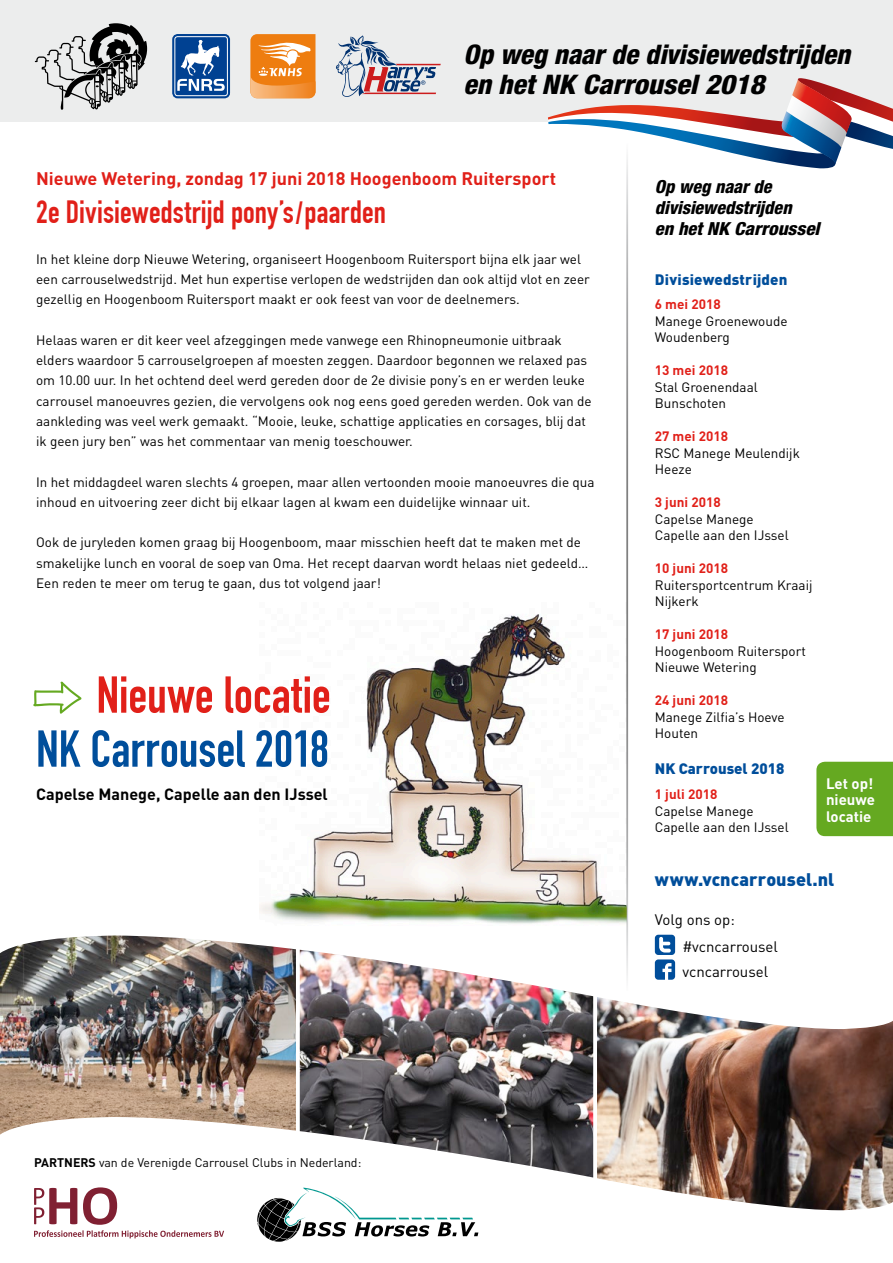
<style>
.page{position:relative;width:893px;height:1263px;background:#fff}
.page>*{position:absolute;margin:0;border:0;box-sizing:border-box;transform-origin:0 0}
.t1{font:700 51px/54px "DIN Condensed";color:#004e9b}
.t2{font:700 31.5px "DIN Condensed";color:#e12019}
.t3{font:italic 800 condensed 27px "Helvetica Neue";color:#000}
.t4{font:700 18px "DIN";color:#e12019}
.t5{font:italic 800 condensed 18px "Helvetica Neue";color:#000}
.t6{font:900 18px "DIN";letter-spacing:.005em;color:#004e9b}
.t7{font:700 16.2px "DIN";color:#000}
.t8{font:15px "DIN";color:#000}
.t9{font:900 15px "DIN";letter-spacing:.005em;color:#004e9b}
.t10{font:700 15px/16.5px "DIN";color:#fff;text-align:justify}
.t11{font:13.5px/20.2px "DIN";color:#000}
.t12{font:700 13.5px "DIN";color:#e12019}
.t13{font:12.3px "DIN";color:#000}
.s1{font-family:"PW New Arrows";font-weight:400;color:#65a921}
.s2{color:#e12019}
.s3{font-weight:700}
</style>
<div class="page">
<img style="left:260px;top:614px;width:366px;height:310px">
<div style="left:0;top:0;width:893px;height:121px;background:#eceded"></div>
<div style="left:172px;top:34px;width:58px;height:64px;border:6px solid #004192;border-radius:3px"></div>
<div style="left:174px;top:36px;width:54px;height:60px;border:1px solid #fff;border-radius:3px"></div>
<svg style="left:177px;top:40px;width:48px;height:51px;background:#537fb5"></svg>
<svg style="left:250px;top:34px;width:65px;height:64px;background:#f19944"></svg>
<svg style="left:336px;top:35px;width:105px;height:62px"></svg>
<svg style="left:35px;top:23px;width:112px;height:87px"></svg>
<svg style="left:548px;top:78px;width:345px;height:90px"></svg>
<hr style="left:626px;top:143px;width:2px;height:848px;background:#fff">
<div style="left:655px;top:935px;width:20px;height:20px;background:#004e9b;border-radius:3px"></div>
<svg style="left:659px;top:937px;width:12px;height:15px"></svg>
<svg style="left:655px;top:959px;width:20px;height:21px"></svg>
<img style="left:0;top:935px;width:296px;height:199px">
<img style="left:300px;top:950px;width:293px;height:227px">
<img style="left:597px;top:997px;width:296px;height:213px">
<svg style="left:34px;top:1187px;width:190px;height:51px"></svg>
<svg style="left:257px;top:1187px;width:221px;height:55px"></svg>
<div style="left:816px;top:762px;width:77px;height:74px;background:#65a921"></div>
<p class="t3" style="left:463px;top:38px;width:388px">Op weg naar de divisiewedstrijden</p>
<p class="t3" style="left:463px;top:67px;width:303px">en het NK Carrousel 2018</p>
<p class="t4" style="left:36px;top:167px;width:521px">Nieuwe Wetering, zondag 17 juni 2018 Hoogenboom Ruitersport</p>
<p class="t2" style="left:36px;top:193px;width:351px">2e Divisiewedstrijd pony’s/paarden</p>
<p class="t11" style="left:36px;top:249px;width:555px">In het kleine dorp Nieuwe Wetering, organiseert Hoogenboom Ruitersport bijna elk jaar wel een carrouselwedstrijd. Met hun expertise verlopen de wedstrijden dan ook altijd vlot en zeer gezellig en Hoogenboom Ruitersport maakt er ook feest van voor de deelnemers.</p>
<p class="t11" style="left:36px;top:330px;width:557px">Helaas waren er dit keer veel afzeggingen mede vanwege een Rhinopneumonie uitbraak elders waardoor 5 carrouselgroepen af moesten zeggen. Daardoor begonnen we relaxed pas om 10.00 uur. In het ochtend deel werd gereden door de 2e divisie pony’s en er werden leuke carrousel manoeuvres gezien, die vervolgens ook nog eens goed gereden werden. Ook van de aankleding was veel werk gemaakt. “Mooie, leuke, schattige applicaties en corsages, blij dat ik geen jury ben” was het commentaar van menig toeschouwer.</p>
<p class="t11" style="left:36px;top:471px;width:560px">In het middagdeel waren slechts 4 groepen, maar allen vertoonden mooie manoeuvres die qua inhoud en uitvoering zeer dicht bij elkaar lagen al kwam een duidelijke winnaar uit.</p>
<p class="t11" style="left:36px;top:532px;width:554px">Ook de juryleden komen graag bij Hoogenboom, maar misschien heeft dat te maken met de smakelijke lunch en vooral de soep van Oma. Het recept daarvan wordt helaas niet gedeeld…</p>
<p class="t11" style="left:36px;top:573px;width:346px">Een reden te meer om terug te gaan, dus tot volgend jaar!</p>
<p class="t1" style="left:36px;top:668px;width:296px"><span class="s1">P</span> <span class="s2">Nieuwe locatie<br></span>NK Carrousel 2018</p>
<p class="t7" style="left:36px;top:783px;width:293px">Capelse Manege, Capelle aan den IJssel</p>
<p class="t5" style="left:655px;top:176px;width:118px">Op weg naar de</p>
<p class="t5" style="left:655px;top:197px;width:138px">divisiewedstrijden</p>
<p class="t5" style="left:655px;top:218px;width:166px">en het NK Carroussel</p>
<p class="t9" style="left:655px;top:269px;width:134px">Divisiewedstrijden</p>
<p class="t12" style="left:655px;top:296px;width:67px">6 mei 2018</p>
<p class="t11" style="left:655px;top:311px;width:134px">Manege Groenewoude</p>
<p class="t11" style="left:655px;top:327px;width:76px">Woudenberg</p>
<p class="t12" style="left:655px;top:362px;width:75px">13 mei 2018</p>
<p class="t11" style="left:655px;top:377px;width:104px">Stal Groenendaal</p>
<p class="t11" style="left:655px;top:393px;width:73px">Bunschoten</p>
<p class="t12" style="left:655px;top:428px;width:75px">27 mei 2018</p>
<p class="t11" style="left:655px;top:443px;width:147px">RSC Manege Meulendijk</p>
<p class="t11" style="left:655px;top:459px;width:39px">Heeze</p>
<p class="t12" style="left:655px;top:494px;width:67px">3 juni 2018</p>
<p class="t11" style="left:655px;top:509px;width:100px">Capelse Manege</p>
<p class="t11" style="left:655px;top:525px;width:135px">Capelle aan den IJssel</p>
<p class="t12" style="left:655px;top:560px;width:75px">10 juni 2018</p>
<p class="t11" style="left:655px;top:575px;width:159px">Ruitersportcentrum Kraaij</p>
<p class="t11" style="left:655px;top:591px;width:45px">Nijkerk</p>
<p class="t12" style="left:655px;top:626px;width:75px">17 juni 2018</p>
<p class="t11" style="left:655px;top:641px;width:152px">Hoogenboom Ruitersport</p>
<p class="t11" style="left:655px;top:657px;width:103px">Nieuwe Wetering</p>
<p class="t12" style="left:655px;top:692px;width:75px">24 juni 2018</p>
<p class="t11" style="left:655px;top:707px;width:131px">Manege Zilfia’s Hoeve</p>
<p class="t11" style="left:655px;top:723px;width:45px">Houten</p>
<p class="t9" style="left:655px;top:759px;width:131px">NK Carrousel 2018</p>
<p class="t12" style="left:655px;top:785px;width:64px">1 juli 2018</p>
<p class="t11" style="left:655px;top:800px;width:100px">Capelse Manege</p>
<p class="t11" style="left:655px;top:817px;width:135px">Capelle aan den IJssel</p>
<p class="t6" style="left:655px;top:868px;width:181px">www.vcncarrousel.nl</p>
<p class="t8" style="left:655px;top:910px;width:82px">Volg ons op:</p>
<p class="t8" style="left:682px;top:937px;width:97px">#vcncarrousel</p>
<p class="t8" style="left:682px;top:962px;width:87px">vcncarrousel</p>
<p class="t10" style="left:826px;top:774px;width:51px">Let op! nieuwe locatie</p>
<p class="t13" style="left:34px;top:1155px;width:329px"><span class="s3">PARTNERS</span> van de Verenigde Carrousel Clubs in Nederland:</p>
</div>
